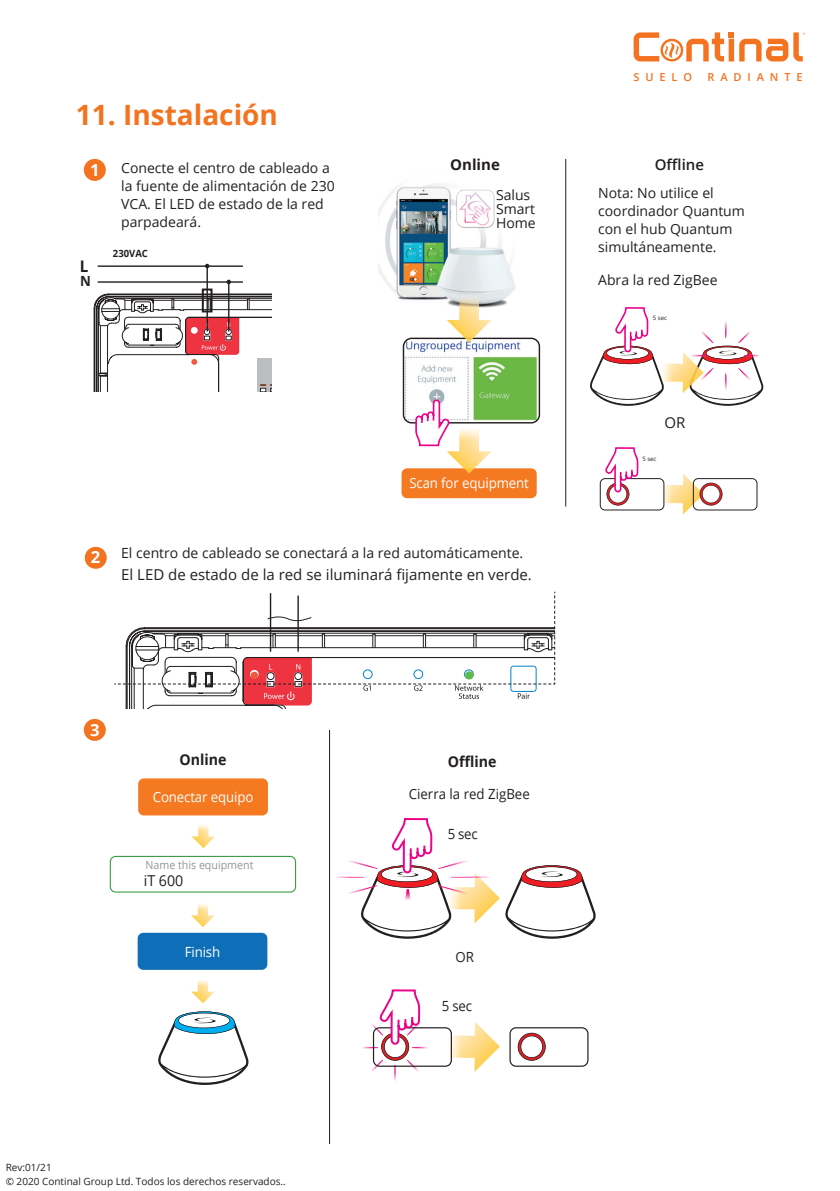
<style>
.page{position:relative;width:840px;height:1191px;background:#fff}
.page>*{position:absolute;margin:0;border:0;box-sizing:border-box;transform-origin:0 0}
.t1{font:700 28px "Open Sans";color:#f47321}
.t2{font:700 16.8px "Open Sans";color:#fff}
.t3{font:700 16px "Open Sans";color:#231f20;scale:.95 1}
.t4{font:15px "Open Sans";color:#231f20}
.t5{font:700 15px "Open Sans";color:#231f20;scale:.95 1}
.t6{font:600 15px "Open Sans";color:#231f20}
.t7{font:700 15px "Open Sans";color:#231f20}
.t8{font:15px "Open Sans";color:#231f20;scale:.95 1}
.t9{font:14px/18px "Open Sans";color:#231f20}
.t10{font:14px "Open Sans";letter-spacing:-.01em;color:#fff;scale:.95 1}
.t11{font:14px "Open Sans";color:#231f20;scale:.95 1}
.t12{font:700 14px "Open Sans";color:#231f20;scale:.95 1}
.t13{font:11.2px "Open Sans";color:#939598;scale:.95 1}
.t14{font:600 11px "Open Sans";letter-spacing:.535em;color:#f47321}
.t15{font:10px/14px "Open Sans";color:#231f20}
.t16{font:700 10px "Open Sans";color:#231f20;scale:.95 1}
.t17{font:6px "Open Sans";color:#231f20}
</style>
<div class="page">
<svg style="left:633px;top:32px;width:154px;height:29px"></svg>
<svg style="left:793px;top:32px;width:11px;height:29px"></svg>
<div style="left:84px;top:159px;width:22px;height:22px;background:#f47321;border-radius:50%"></div>
<hr style="left:98px;top:265px;width:145px;height:2px;background:#231f20">
<hr style="left:98px;top:281px;width:145px;height:2px;background:#231f20">
<div style="left:202px;top:288px;width:10px;height:24px;border:2px solid #231f20"></div>
<hr style="left:206px;top:266px;width:2px;height:65px;background:#231f20">
<hr style="left:228px;top:282px;width:1px;height:49px;background:#231f20">
<svg style="left:94px;top:294px;width:177px;height:97px"></svg>
<svg style="left:158px;top:1011px;width:90px;height:74px"></svg>
<div style="left:137px;top:932px;width:130px;height:37px;background:#0f6eb8;border-radius:6px"></div>
<div style="left:110px;top:856px;width:186px;height:36px;border:1px solid #399f42;border-radius:5px"></div>
<div style="left:84px;top:719px;width:22px;height:22px;background:#f47321;border-radius:50%"></div>
<div style="left:85px;top:547px;width:22px;height:22px;background:#f47321;border-radius:50%"></div>
<div style="left:401px;top:468px;width:135px;height:30px;background:#f47921;border-radius:6px"></div>
<img style="left:404px;top:338px;width:134px;height:85px">
<div style="left:402px;top:338px;width:138px;height:85px;border:1px solid #231f20;border-radius:8px"></div>
<img style="left:378px;top:184px;width:138px;height:123px">
<hr style="left:565px;top:159px;width:1px;height:347px;background:#231f20">
<hr style="left:329px;top:730px;width:1px;height:414px;background:#231f20">
<img style="left:454px;top:188px;width:41px;height:41px">
<svg style="left:505px;top:865px;width:90px;height:73px"></svg>
<svg style="left:590px;top:308px;width:172px;height:98px"></svg>
<img style="left:690px;top:320px;width:68px;height:70px">
<img style="left:335px;top:860px;width:26px;height:34px">
<img style="left:362px;top:1013px;width:66px;height:68px">
<div style="left:599px;top:478px;width:65px;height:32px;border:1px solid #231f20;border-radius:5px"></div>
<div style="left:373px;top:1027px;width:78px;height:39px;border:1px solid #231f20;border-radius:6px"></div>
<svg style="left:439px;top:1022px;width:60px;height:50px"></svg>
<div style="left:692px;top:478px;width:65px;height:32px;border:1px solid #231f20;border-radius:5px"></div>
<svg style="left:654px;top:474px;width:68px;height:40px"></svg>
<div style="left:509px;top:1027px;width:79px;height:39px;border:1px solid #231f20;border-radius:6px"></div>
<svg style="left:517px;top:1032px;width:28px;height:28px"></svg>
<svg style="left:605px;top:448px;width:33px;height:57px"></svg>
<svg style="left:379px;top:990px;width:41px;height:70px"></svg>
<svg style="left:446px;top:291px;width:45px;height:51px"></svg>
<svg style="left:415px;top:399px;width:76px;height:74px"></svg>
<svg style="left:191px;top:825px;width:24px;height:23px"></svg>
<svg style="left:191px;top:904px;width:23px;height:23px"></svg>
<svg style="left:191px;top:980px;width:23px;height:23px"></svg>
<svg style="left:361px;top:819px;width:138px;height:119px"></svg>
<div style="left:138px;top:778px;width:130px;height:37px;background:#f47921;border-radius:6px"></div>
<svg style="left:118px;top:594px;width:437px;height:114px"></svg>
<div style="left:250px;top:671px;width:8px;height:8px;background:#f0593e;border-radius:50%"></div>
<div style="left:651px;top:481px;width:8px;height:26px;background:#fff"></div>
<div style="left:437px;top:1031px;width:8px;height:30px;background:#fff"></div>
<p class="t1" style="left:76px;top:95px;width:203px">11. Instalación</p>
<p class="t9" style="left:121px;top:158px;width:215px">Conecte el centro de cableado a la fuente de alimentación de 230<br>VCA. El LED de estado de la red parpadeará.</p>
<p class="t2" style="left:90px;top:158px;width:11px">1</p>
<p class="t3" style="left:80px;top:254px;width:11px">L</p>
<p class="t12" style="left:80px;top:271px;width:13px">N</p>
<p class="t16" style="left:113px;top:246px;width:38px">230VAC</p>
<p class="t7" style="left:450px;top:154px;width:51px">Online</p>
<p class="t9" style="left:495px;top:185px;width:36px">Salus</p>
<p class="t9" style="left:495px;top:201px;width:41px;line-height:14px">Smart<br>Home</p>
<p class="t10" style="left:409px;top:473px;width:127px">Scan for equipment</p>
<p class="t2" style="left:91px;top:545px;width:11px">2</p>
<p class="t9" style="left:121px;top:543px;width:403px">El centro de cableado se conectará a la red automáticamente.</p>
<p class="t4" style="left:121px;top:564px;width:412px">El LED de estado de la red se iluminará fijamente en verde.</p>
<p class="t2" style="left:90px;top:717px;width:11px">3</p>
<p class="t5" style="left:179px;top:748px;width:51px">Online</p>
<p class="t10" style="left:153px;top:787px;width:107px">Conectar equipo</p>
<p class="t13" style="left:145px;top:857px;width:115px">Name this equipment</p>
<p class="t8" style="left:144px;top:870px;width:43px">iT 600</p>
<p class="t10" style="left:185px;top:942px;width:39px">Finish</p>
<p class="t5" style="left:447px;top:751px;width:53px">Offline</p>
<p class="t11" style="left:408px;top:784px;width:129px">Cierra la red ZigBee</p>
<p class="t11" style="left:447px;top:824px;width:33px">5 sec</p>
<p class="t11" style="left:455px;top:947px;width:21px">OR</p>
<p class="t11" style="left:441px;top:996px;width:34px">5 sec</p>
<p class="t15" style="left:6px;top:1160px;width:281px">Rev:01/21<br>© 2020 Continal Group Ltd. Todos los derechos reservados..</p>
<p class="t14" style="left:633px;top:69px;width:60px">SUELO</p>
<p class="t14" style="left:707px;top:69px;width:97px">RADIANTE</p>
<p class="t6" style="left:654px;top:155px;width:51px">Offline</p>
<p class="t9" style="left:598px;top:184px;width:148px">Nota: No utilice el coordinador Quantum con el hub Quantum simultáneamente.</p>
<p class="t9" style="left:598px;top:271px;width:121px">Abra la red ZigBee</p>
<p class="t17" style="left:652px;top:314px;width:16px">5 sec</p>
<p class="t4" style="left:664px;top:412px;width:22px">OR</p>
<p class="t17" style="left:642px;top:454px;width:16px">5 sec</p>
</div>
